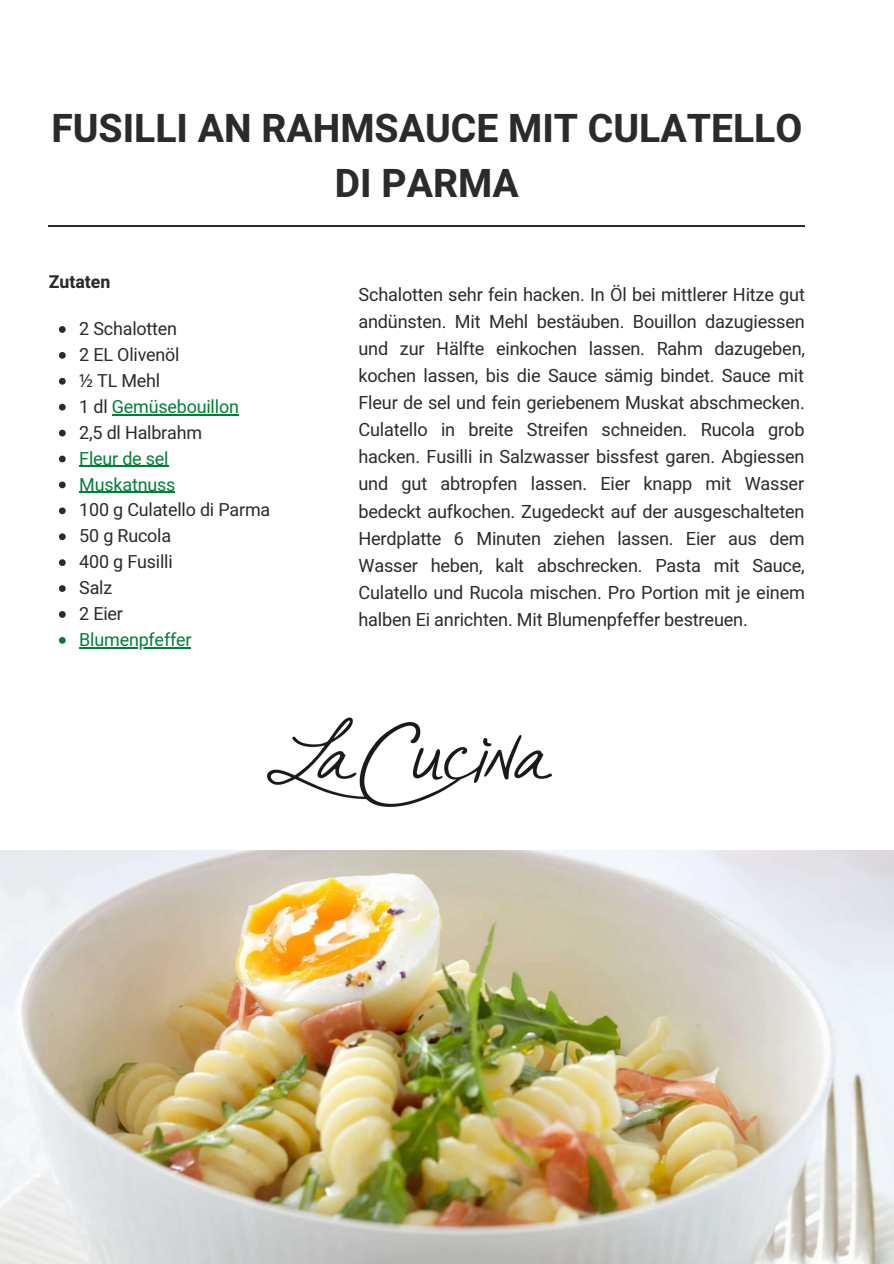
<style>
.page{position:relative;width:894px;height:1264px;background:#fff}
.page>*{position:absolute;margin:0;border:0;box-sizing:border-box;transform-origin:0 0}
.t1{font:700 39px/54px "Heebo";color:#2b2b2b;text-align:center}
.t2{font:18.15px/27px "Heebo";letter-spacing:-.01em;color:#2b2b2b;text-align:justify}
.t3{font:18px "Heebo";letter-spacing:-.01em;color:#2b2b2b}
.t4{font:18px "Heebo";letter-spacing:-.01em;color:#008037}
.t5{font:700 17.7px "Heebo";color:#2b2b2b}
.s1{font-family:"Noto Sans"}
.s2{color:#2b2b2b}
</style>
<div class="page">
<hr style="left:49px;top:225px;width:755px;height:2px;background:#2b2b2b">
<img style="left:267px;top:717px;width:285px;height:90px">
<img style="left:0;top:850px;width:893px;height:413px">
<svg style="left:59px;top:326px;width:7px;height:7px"></svg>
<svg style="left:59px;top:352px;width:7px;height:7px"></svg>
<svg style="left:59px;top:378px;width:7px;height:6px"></svg>
<svg style="left:59px;top:404px;width:7px;height:6px"></svg>
<hr style="left:112px;top:414px;width:127px;height:1px;background:#008037">
<svg style="left:59px;top:430px;width:7px;height:6px"></svg>
<svg style="left:59px;top:455px;width:7px;height:7px"></svg>
<hr style="left:79px;top:466px;width:89px;height:1px;background:#008037">
<svg style="left:59px;top:481px;width:7px;height:7px"></svg>
<hr style="left:79px;top:491px;width:96px;height:2px;background:#008037">
<svg style="left:59px;top:507px;width:7px;height:7px"></svg>
<svg style="left:59px;top:533px;width:7px;height:7px"></svg>
<svg style="left:59px;top:559px;width:7px;height:7px"></svg>
<svg style="left:59px;top:585px;width:7px;height:7px"></svg>
<svg style="left:59px;top:611px;width:7px;height:7px"></svg>
<svg style="left:59px;top:637px;width:7px;height:6px"></svg>
<hr style="left:79px;top:647px;width:41px;height:1px;background:#008037">
<hr style="left:120px;top:647px;width:71px;height:1px;background:#008037">
<p class="t1" style="left:51px;top:103px;width:752px">FUSILLI AN RAHMSAUCE MIT CULATELLO<br>DI PARMA</p>
<p class="t5" style="left:49px;top:270px;width:63px">Zutaten</p>
<p class="t3" style="left:79px;top:316px;width:99px">2 Schalotten</p>
<p class="t3" style="left:79px;top:342px;width:102px">2 EL Olivenöl</p>
<p class="t3" style="left:79px;top:368px;width:82px"><span class="s1">½</span> TL Mehl</p>
<p class="t4" style="left:79px;top:394px;width:161px"><span class="s2">1 dl</span> Gemüsebouillon</p>
<p class="t3" style="left:79px;top:420px;width:124px">2,5 dl Halbrahm</p>
<p class="t4" style="left:79px;top:446px;width:91px">Fleur de sel</p>
<p class="t4" style="left:79px;top:471px;width:98px">Muskatnuss</p>
<p class="t3" style="left:79px;top:497px;width:192px">100 g Culatello di Parma</p>
<p class="t3" style="left:79px;top:523px;width:93px">50 g Rucola</p>
<p class="t3" style="left:79px;top:549px;width:95px">400 g Fusilli</p>
<p class="t3" style="left:79px;top:575px;width:35px">Salz</p>
<p class="t3" style="left:79px;top:601px;width:45px">2 Eier</p>
<p class="t4" style="left:79px;top:627px;width:114px">Blumenpfeffer</p>
<p class="t2" style="left:358px;top:282px;width:448px">Schalotten sehr fein hacken. In Öl bei mittlerer Hitze gut andünsten. Mit Mehl bestäuben. Bouillon dazugiessen und zur Hälfte einkochen lassen. Rahm dazugeben, kochen lassen, bis die Sauce sämig bindet. Sauce mit Fleur de sel und fein geriebenem Muskat abschmecken.<br>Culatello in breite Streifen schneiden. Rucola grob hacken. Fusilli in Salzwasser bissfest garen. Abgiessen und gut abtropfen lassen. Eier knapp mit Wasser bedeckt aufkochen. Zugedeckt auf der ausgeschalteten Herdplatte 6 Minuten ziehen lassen. Eier aus dem Wasser heben, kalt abschrecken. Pasta mit Sauce, Culatello und Rucola mischen. Pro Portion mit je einem halben Ei anrichten. Mit Blumenpfeffer bestreuen.</p>
</div>
